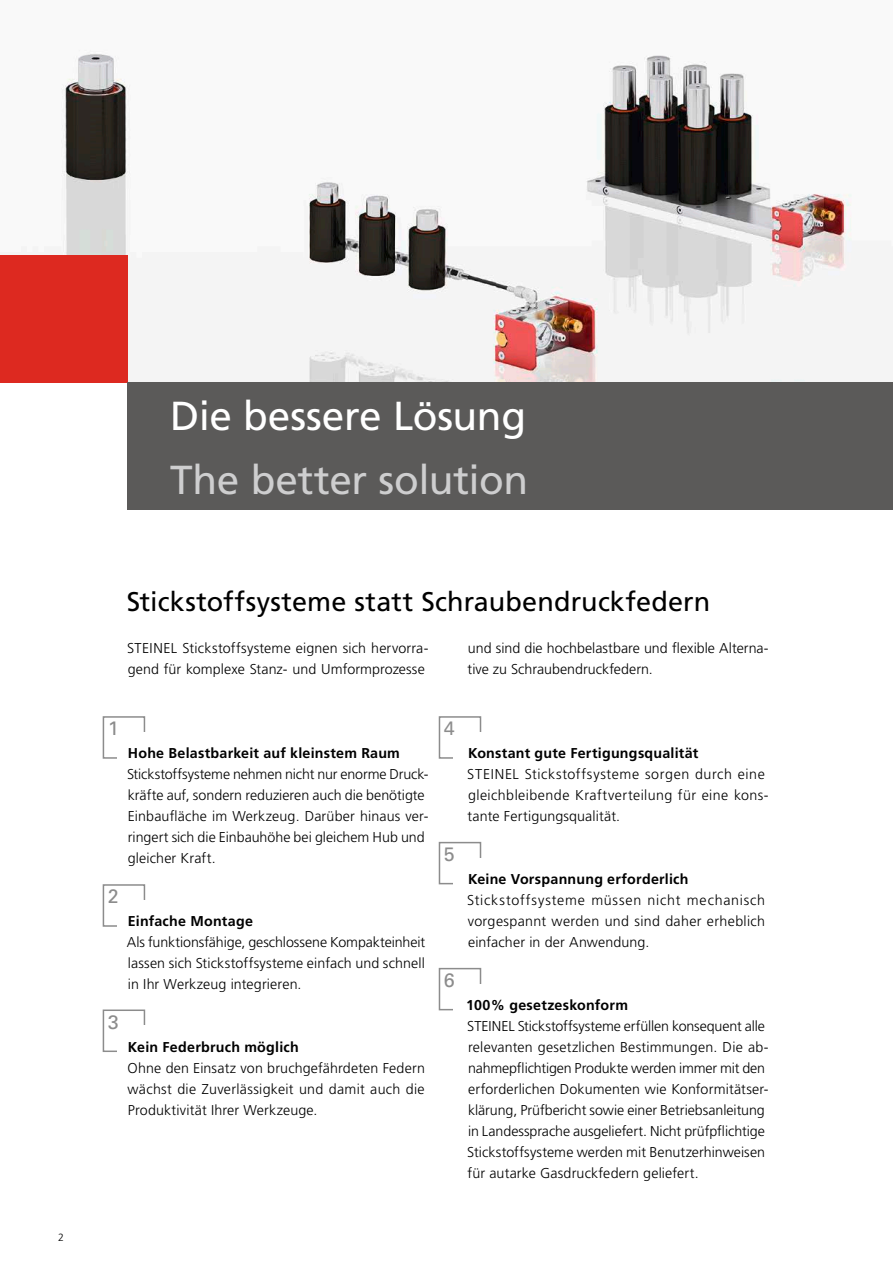
<style>
.page{position:relative;width:893px;height:1263px;background:#fff}
.page>*{position:absolute;margin:0;border:0;box-sizing:border-box;transform-origin:0 0}
.t1{font:40.5px "Frutiger";letter-spacing:-.005em;color:#cececf}
.t2{font:40.5px "Frutiger";letter-spacing:-.01em;color:#fff}
.t3{font:27px "Frutiger";letter-spacing:.005em;color:#000}
.t4{font:19.5px "Univers";color:#8c8c8c}
.t5{font:300 14.25px/21px "Frutiger";letter-spacing:.005em;color:#000}
.t6{font:700 14.25px "Frutiger";letter-spacing:.02em;color:#000}
.t7{font:300 14.25px/21px "Frutiger";letter-spacing:.03em;color:#000}
.t8{font:300 10.5px "Frutiger";color:#000}
</style>
<div class="page">
<img style="left:0;top:50px;width:893px;height:333px">
<div style="left:0;top:255px;width:128px;height:128px;background:#dd2920"></div>
<div style="left:128px;top:383px;width:765px;height:63px;background:#5b5a59"></div>
<div style="left:439px;top:968px;width:42px;height:42px;border:2px solid #8c8c8c"></div>
<div style="left:453px;top:984px;width:42px;height:42px;background:#fff"></div>
<div style="left:103px;top:716px;width:42px;height:43px;border:2px solid #8c8c8c"></div>
<div style="left:117px;top:732px;width:42px;height:43px;background:#fff"></div>
<div style="left:103px;top:884px;width:42px;height:43px;border:2px solid #8c8c8c"></div>
<div style="left:117px;top:900px;width:42px;height:43px;background:#fff"></div>
<div style="left:103px;top:1009px;width:42px;height:43px;border:2px solid #8c8c8c"></div>
<div style="left:117px;top:1025px;width:42px;height:43px;background:#fff"></div>
<div style="left:439px;top:716px;width:42px;height:43px;border:2px solid #8c8c8c"></div>
<div style="left:453px;top:732px;width:42px;height:43px;background:#fff"></div>
<div style="left:439px;top:842px;width:42px;height:42px;border:2px solid #8c8c8c"></div>
<div style="left:453px;top:858px;width:42px;height:42px;background:#fff"></div>
<div style="left:128px;top:446px;width:765px;height:64px;background:#5b5a59"></div>
<p class="t8" style="left:58px;top:1231px;width:7px">2</p>
<h1 class="t2" style="left:170px;top:392px;width:357px">Die bessere Lösung</h1>
<h1 class="t1" style="left:170px;top:456px;width:360px">The better solution</h1>
<h2 class="t3" style="left:127px;top:586px;width:585px">Stickstoffsysteme statt Schraubendruckfedern</h2>
<p class="t5" style="left:127px;top:637px;width:303px">STEINEL Stickstoffsysteme eignen sich hervorra&shy;gend für komplexe Stanz- und Umformprozesse</p>
<p class="t5" style="left:468px;top:637px;width:303px">und sind die hochbelastbare und flexible Alterna&shy;tive zu Schraubendruckfedern.</p>
<h3 class="t4" style="left:108px;top:717px;width:12px">1</h3>
<p class="t6" style="left:128px;top:745px;width:274px">Hohe Belastbarkeit auf kleinstem Raum</p>
<p class="t5" style="left:127px;top:763px;width:303px">Stickstoffsysteme nehmen nicht nur enorme Druck&shy;kräfte auf, sondern reduzieren auch die benötigte Einbaufläche im Werkzeug. Darüber hinaus ver&shy;ringert sich die Einbauhöhe bei gleichem Hub und gleicher Kraft.</p>
<h3 class="t4" style="left:108px;top:885px;width:12px">2</h3>
<h3 class="t4" style="left:108px;top:1010px;width:12px">3</h3>
<p class="t6" style="left:128px;top:913px;width:127px">Einfache Montage</p>
<p class="t5" style="left:127px;top:931px;width:300px;text-align:justify">Als funktionsfähige, geschlossene Kompakteinheit lassen sich Stickstoffsysteme einfach und schnell in Ihr Werkzeug integrieren.</p>
<p class="t6" style="left:128px;top:1039px;width:173px">Kein Federbruch möglich</p>
<p class="t5" style="left:128px;top:1057px;width:299px;text-align:justify">Ohne den Einsatz von bruchgefährdeten Federn wächst die Zuverlässigkeit und damit auch die Produktivität Ihrer Werkzeuge.</p>
<h3 class="t4" style="left:444px;top:717px;width:12px">4</h3>
<h3 class="t4" style="left:444px;top:842px;width:12px">5</h3>
<h3 class="t4" style="left:444px;top:968px;width:12px">6</h3>
<p class="t6" style="left:468px;top:745px;width:232px">Konstant gute Fertigungsqualität</p>
<p class="t7" style="left:467px;top:763px;width:302px">STEINEL Stickstoffsysteme sorgen durch eine gleichbleibende Kraftverteilung für eine kons&shy;tante Fertigungsqualität.</p>
<p class="t6" style="left:468px;top:871px;width:222px">Keine Vorspannung erforderlich</p>
<p class="t5" style="left:467px;top:889px;width:299px;text-align:justify">Stickstoffsysteme müssen nicht mechanisch vorgespannt werden und sind daher erheblich einfacher in der Anwendung.</p>
<p class="t6" style="left:466px;top:997px;width:163px">100% gesetzeskonform</p>
<p class="t5" style="left:467px;top:1015px;width:303px">STEINEL Stickstoffsysteme erfüllen konsequent alle relevanten gesetzlichen Bestimmungen. Die ab&shy;nahmepflichtigen Produkte werden immer mit den erforderlichen Dokumenten wie Konformitätser&shy;klärung, Prüfbericht sowie einer Betriebsanleitung in Landessprache ausgeliefert. Nicht prüfpflichtige Stickstoffsysteme werden mit Benutzerhinweisen für autarke Gasdruckfedern geliefert.</p>
</div>
